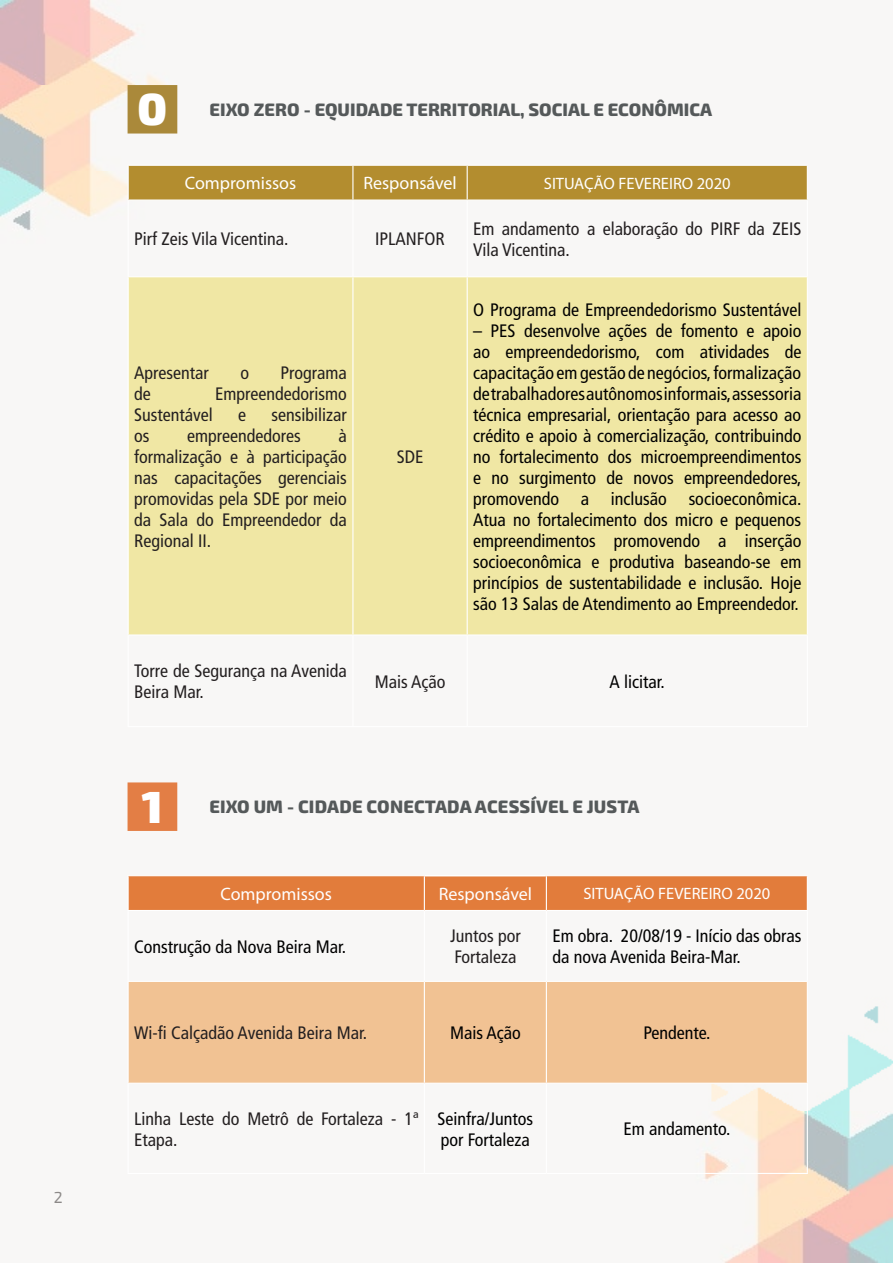
<style>
.page{position:relative;width:893px;height:1263px;background:#f8f7f6}
.page>*{position:absolute;margin:0;border:0;box-sizing:border-box;transform-origin:0 0}
.Frutiger_L_9_12{font:900 45px "Exo 2.0";color:#fff}
.t1{font:condensed 18px/21px "Frutiger LT";color:#000}
.t2{font:condensed 18px/21px "Frutiger LT";color:#231f20}
.Frutiger_L_9_12-2{font:800 18px "Exo 2.0";color:#55595a}
.t3{font:18px "Myriad Pro";color:#fff}
.t4{font:16.5px "Myriad Pro";color:#fff}
.t5{font:15.9px "Exo 2.0";color:#231f20}
</style>
<div class="page">
<div style="left:128px;top:782px;width:49px;height:49px;background:#e37e45"></div>
<div style="left:129px;top:876px;width:678px;height:34px;background:#e27c3b"></div>
<div style="left:129px;top:982px;width:678px;height:101px;background:#f1c293"></div>
<hr style="left:128px;top:875px;width:297px;height:1px;background:#fff">
<hr style="left:128px;top:876px;width:1px;height:34px;background:#fff">
<hr style="left:546px;top:875px;width:262px;height:1px;background:#fff">
<hr style="left:807px;top:876px;width:1px;height:34px;background:#fff">
<hr style="left:128px;top:910px;width:296px;height:1px;background:#fff">
<hr style="left:128px;top:911px;width:1px;height:70px;background:#fff">
<hr style="left:424px;top:910px;width:122px;height:1px;background:#fff">
<hr style="left:546px;top:910px;width:262px;height:1px;background:#fff">
<hr style="left:807px;top:911px;width:1px;height:70px;background:#fff">
<hr style="left:425px;top:875px;width:121px;height:1px;background:#fff">
<hr style="left:424px;top:876px;width:1px;height:34px;background:#fff">
<hr style="left:546px;top:876px;width:1px;height:34px;background:#fff">
<hr style="left:424px;top:911px;width:1px;height:70px;background:#fff">
<hr style="left:546px;top:911px;width:1px;height:70px;background:#fff">
<hr style="left:424px;top:982px;width:1px;height:101px;background:#fff">
<hr style="left:546px;top:982px;width:1px;height:101px;background:#fff">
<hr style="left:424px;top:1084px;width:1px;height:89px;background:#fff">
<hr style="left:546px;top:1084px;width:1px;height:89px;background:#fff">
<hr style="left:128px;top:981px;width:296px;height:1px;background:#fff">
<hr style="left:128px;top:982px;width:1px;height:101px;background:#fff">
<hr style="left:424px;top:981px;width:122px;height:1px;background:#fff">
<hr style="left:546px;top:981px;width:262px;height:1px;background:#fff">
<hr style="left:807px;top:982px;width:1px;height:101px;background:#fff">
<hr style="left:128px;top:1084px;width:1px;height:89px;background:#fff">
<hr style="left:807px;top:1084px;width:1px;height:89px;background:#fff">
<hr style="left:128px;top:1083px;width:296px;height:1px;background:#fff">
<hr style="left:424px;top:1083px;width:122px;height:1px;background:#fff">
<hr style="left:546px;top:1083px;width:262px;height:1px;background:#fff">
<hr style="left:128px;top:1173px;width:296px;height:1px;background:#fff">
<hr style="left:424px;top:1173px;width:122px;height:1px;background:#fff">
<hr style="left:546px;top:1173px;width:262px;height:1px;background:#fff">
<div style="left:129px;top:166px;width:678px;height:33px;background:#b38d2f"></div>
<div style="left:129px;top:277px;width:678px;height:357px;background:#f0e7a4"></div>
<hr style="left:352px;top:166px;width:1px;height:33px;background:#fff">
<hr style="left:467px;top:166px;width:1px;height:33px;background:#fff">
<hr style="left:352px;top:201px;width:1px;height:75px;background:#fff">
<hr style="left:467px;top:201px;width:1px;height:75px;background:#fff">
<hr style="left:352px;top:277px;width:1px;height:357px;background:#fff">
<hr style="left:467px;top:277px;width:1px;height:357px;background:#fff">
<hr style="left:352px;top:636px;width:1px;height:90px;background:#fff">
<hr style="left:467px;top:636px;width:1px;height:90px;background:#fff">
<hr style="left:128px;top:201px;width:1px;height:75px;background:#fff">
<hr style="left:807px;top:201px;width:1px;height:75px;background:#fff">
<hr style="left:128px;top:276px;width:225px;height:1px;background:#fff">
<hr style="left:128px;top:277px;width:1px;height:357px;background:#fff">
<hr style="left:353px;top:276px;width:114px;height:1px;background:#fff">
<hr style="left:467px;top:276px;width:341px;height:1px;background:#fff">
<hr style="left:807px;top:277px;width:1px;height:357px;background:#fff">
<hr style="left:128px;top:636px;width:1px;height:90px;background:#fff">
<hr style="left:807px;top:636px;width:1px;height:90px;background:#fff">
<hr style="left:128px;top:634px;width:225px;height:2px;background:#fff">
<hr style="left:353px;top:634px;width:114px;height:2px;background:#fff">
<hr style="left:467px;top:634px;width:341px;height:2px;background:#fff">
<hr style="left:128px;top:726px;width:225px;height:1px;background:#fff">
<hr style="left:353px;top:726px;width:114px;height:1px;background:#fff">
<hr style="left:467px;top:726px;width:341px;height:1px;background:#fff">
<hr style="left:128px;top:165px;width:225px;height:1px;background:#fff">
<hr style="left:128px;top:166px;width:1px;height:33px;background:#fff">
<hr style="left:467px;top:165px;width:341px;height:1px;background:#fff">
<hr style="left:807px;top:166px;width:1px;height:33px;background:#fff">
<hr style="left:128px;top:199px;width:225px;height:2px;background:#fff">
<hr style="left:353px;top:199px;width:114px;height:2px;background:#fff">
<hr style="left:467px;top:199px;width:341px;height:2px;background:#fff">
<hr style="left:353px;top:165px;width:114px;height:1px;background:#fff">
<div style="left:128px;top:85px;width:49px;height:49px;background:#aa893a"></div>
<p class="t5" style="left:54px;top:1188px;width:10px">2</p>
<p class="Frutiger_L_9_12" style="left:138px;top:82px;width:31px">0</p>
<p class="Frutiger_L_9_12-2" style="left:209px;top:99px;width:504px">EIXO ZERO - EQUIDADE TERRITORIAL, SOCIAL E ECONÔMICA</p>
<p class="t3" style="left:185px;top:172px;width:113px">Compromissos</p>
<p class="t3" style="left:363px;top:172px;width:95px">Responsável</p>
<p class="t4" style="left:544px;top:173px;width:188px">SITUAÇÃO FEVEREIRO 2020</p>
<p class="t2" style="left:134px;top:229px;width:156px">Pirf Zeis Vila Vicentina.</p>
<p class="t2" style="left:375px;top:229px;width:71px">IPLANFOR</p>
<p class="t2" style="left:473px;top:218px;width:330px">Em andamento a elaboração do PIRF da ZEIS<br>Vila Vicentina.</p>
<p class="t2" style="left:134px;top:362px;width:76px">Apresentar</p>
<p class="t2" style="left:240px;top:362px;width:10px">o</p>
<p class="t2" style="left:281px;top:362px;width:68px">Programa</p>
<p class="t2" style="left:134px;top:383px;width:18px">de</p>
<p class="t2" style="left:215px;top:383px;width:133px">Empreendedorismo</p>
<p class="t2" style="left:134px;top:404px;width:80px">Sustentável</p>
<p class="t2" style="left:238px;top:404px;width:9px">e</p>
<p class="t2" style="left:272px;top:404px;width:77px">sensibilizar</p>
<p class="t2" style="left:134px;top:425px;width:17px">os</p>
<p class="t2" style="left:187px;top:425px;width:115px">empreendedores</p>
<p class="t2" style="left:134px;top:425px;width:214px;text-align:justify;text-indent:204px">à formalização e à participação nas capacitações gerenciais promovidas pela SDE por meio da Sala do Empreendedor da Regional II.</p>
<p class="t2" style="left:397px;top:446px;width:28px">SDE</p>
<p class="t1" style="left:473px;top:299px;width:330px">O Programa de Empreendedorismo Sustentável</p>
<p class="t1" style="left:473px;top:320px;width:330px;text-align:justify">– PES desenvolve ações de fomento e apoio ao empreendedorismo, com atividades de capacitação em gestão de negócios, formalização de trabalhadores autônomos informais, assessoria técnica empresarial, orientação para acesso ao crédito e apoio à comercialização, contribuindo no fortalecimento dos microempreendimentos e no surgimento de novos empreendedores, promovendo a inclusão socioeconômica.<br>Atua no fortalecimento dos micro e pequenos empreendimentos promovendo a inserção socioeconômica e produtiva baseando-se em princípios de sustentabilidade e inclusão. Hoje são 13 Salas de Atendimento ao Empreendedor.</p>
<p class="t2" style="left:134px;top:660px;width:214px">Torre de Segurança na Avenida<br>Beira Mar.</p>
<p class="t2" style="left:375px;top:671px;width:72px">Mais Ação</p>
<p class="t1" style="left:610px;top:671px;width:57px">A licitar.</p>
<p class="Frutiger_L_9_12" style="left:142px;top:779px;width:22px">1</p>
<p class="Frutiger_L_9_12-2" style="left:209px;top:796px;width:432px">EIXO UM - CIDADE CONECTADA ACESSÍVEL E JUSTA</p>
<p class="t3" style="left:220px;top:883px;width:113px">Compromissos</p>
<p class="t3" style="left:439px;top:883px;width:95px">Responsável</p>
<p class="t4" style="left:583px;top:883px;width:188px">SITUAÇÃO FEVEREIRO 2020</p>
<p class="t1" style="left:134px;top:936px;width:214px">Construção da Nova Beira Mar.</p>
<p class="t2" style="left:450px;top:925px;width:72px">Juntos por<br>Fortaleza</p>
<p class="t1" style="left:552px;top:925px;width:250px">Em obra. 20/08/19 - Início das obras da nova Avenida Beira-Mar.</p>
<p class="t2" style="left:134px;top:1022px;width:234px">Wi-fi Calçadão Avenida Beira Mar.</p>
<p class="t1" style="left:450px;top:1022px;width:72px">Mais Ação</p>
<p class="t1" style="left:643px;top:1022px;width:68px">Pendente.</p>
<p class="t2" style="left:134px;top:1108px;width:286px">Linha Leste do Metrô de Fortaleza - 1ª<br>Etapa.</p>
<p class="t1" style="left:438px;top:1108px;width:97px">Seinfra/Juntos por Fortaleza</p>
<p class="t1" style="left:623px;top:1118px;width:108px">Em andamento.</p>
</div>
